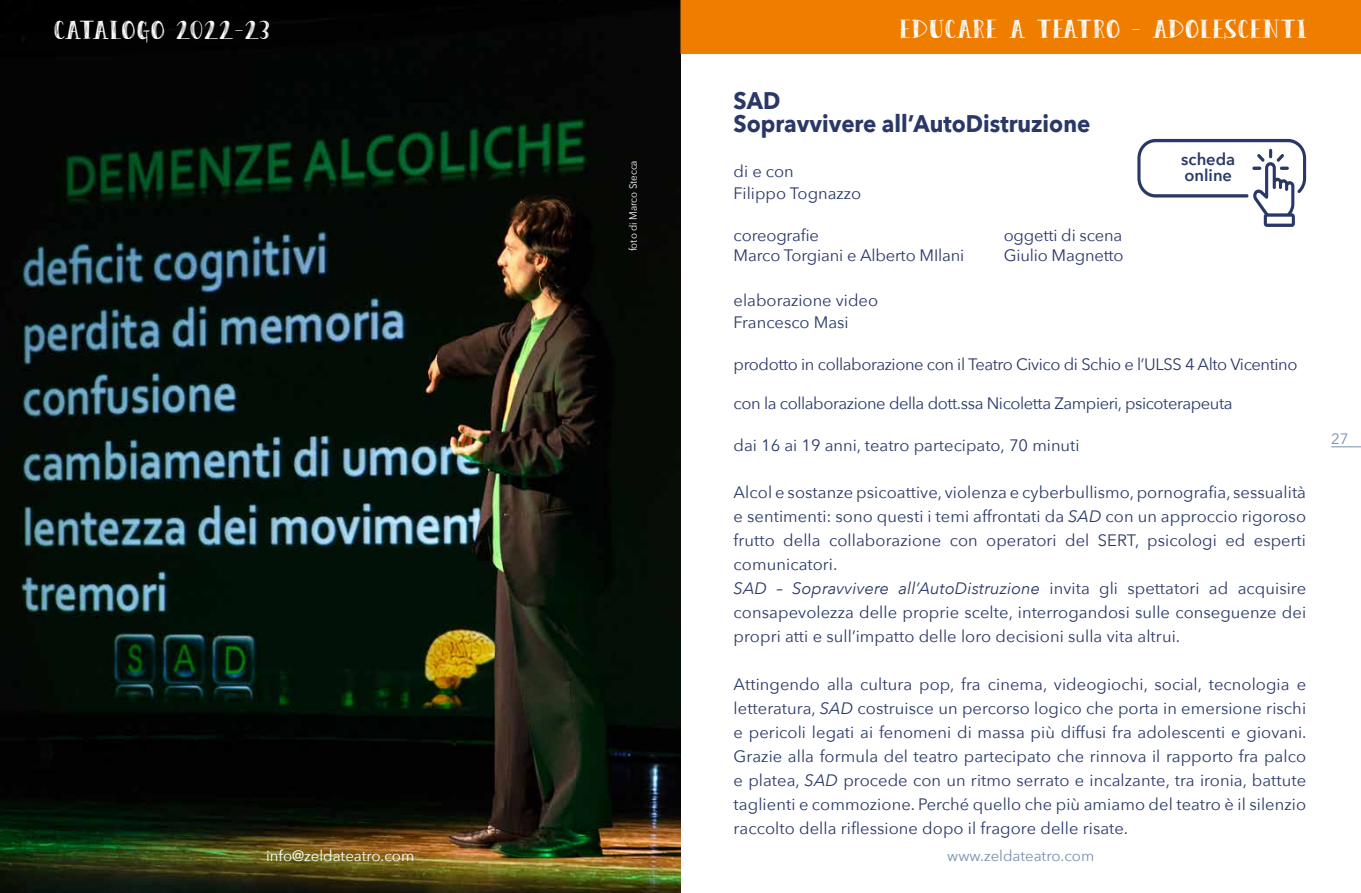
<style>
.page{position:relative;width:1361px;height:893px;background:#fff}
.page>*{position:absolute;margin:0;border:0;box-sizing:border-box;transform-origin:0 0}
.t1{font:30px "Peas&Carrots";letter-spacing:.04em;color:#fff}
.t2{font:30px "Peas&Carrots";letter-spacing:.015em;color:#fff}
.t3{font:700 24px/22.5px "Avenir Next";color:#2a3868;scale:.93 1}
.t4{font:16.5px/24px "Avenir Next";letter-spacing:.005em;color:#2a3868}
.t5{font:16.5px "Avenir Next";letter-spacing:-.025em;color:#2a3868}
.t6{font:600 16.5px/16.5px "Avenir Next";color:#2a3868}
.t7{font:15px "Avenir Next";color:#778eae}
.t8{font:15px "Avenir Next";color:#fff}
.t9{font:10.5px "Avenir Next";color:#fff;scale:.93 1}
.s1{font-style:italic}
</style>
<div class="page">
<img style="left:0;top:0;width:680px;height:893px">
<hr style="left:1331px;top:446px;width:30px;height:1px;background:#778eae">
<div style="left:680px;top:0;width:681px;height:54px;background:#ef7d00"></div>
<svg style="left:1137px;top:139px;width:169px;height:88px"></svg>
<h1 class="t2" style="left:54px;top:13px;width:217px">CATALOGO 2022-23</h1>
<p class="t8" style="left:266px;top:843px;width:150px">info@zeldateatro.com</p>
<p class="t9" style="left:624px;top:251px;width:99px;rotate:-90deg">foto di Marco Stecca</p>
<h1 class="t1" style="left:900px;top:13px;width:408px">EDUCARE A TEATRO - ADOLESCENTI</h1>
<h2 class="t3" style="left:733px;top:89px;width:385px">SAD<br>Sopravvivere all’AutoDistruzione</h2>
<p class="t4" style="left:733px;top:159px;width:129px;line-height:22.5px">di e con<br>Filippo Tognazzo</p>
<p class="t4" style="left:733px;top:223px;width:87px">coreografie</p>
<p class="t4" style="left:1003px;top:223px;width:120px">oggetti di scena</p>
<p class="t4" style="left:733px;top:242px;width:232px">Marco Torgiani e Alberto MIlani</p>
<p class="t4" style="left:1003px;top:242px;width:121px">Giulio Magnetto</p>
<p class="t4" style="left:733px;top:288px;width:146px;line-height:22.5px">elaborazione video<br>Francesco Masi</p>
<p class="t5" style="left:733px;top:350px;width:565px">prodotto in collaborazione con il Teatro Civico di Schio e l’ULSS 4 Alto Vicentino</p>
<p class="t5" style="left:733px;top:389px;width:500px">con la collaborazione della dott.ssa Nicoletta Zampieri, psicoterapeuta</p>
<p class="t4" style="left:733px;top:433px;width:347px">dai 16 ai 19 anni, teatro partecipato, 70 minuti</p>
<p class="t4" style="left:733px;top:479px;width:574px">Alcol e sostanze psicoattive, violenza e cyberbullismo, pornografia, sessualità e sentimenti: sono questi i temi affrontati da <span class="s1">SAD</span> con un approccio rigoroso frutto della collaborazione con operatori del SERT, psicologi ed esperti comunicatori.<br><span class="s1">SAD – Sopravvivere all’AutoDistruzione</span> invita gli spettatori ad acquisire consapevolezza delle proprie scelte, interrogandosi sulle conseguenze dei propri atti e sull’impatto delle loro decisioni sulla vita altrui.</p>
<p class="t4" style="left:733px;top:671px;width:574px;text-align:justify">Attingendo alla cultura pop, fra cinema, videogiochi, social, tecnologia e letteratura, <span class="s1">SAD</span> costruisce un percorso logico che porta in emersione rischi e pericoli legati ai fenomeni di massa più diffusi fra adolescenti e giovani.<br>Grazie alla formula del teatro partecipato che rinnova il rapporto fra palco e platea, <span class="s1">SAD</span> procede con un ritmo serrato e incalzante, tra ironia, battute taglienti e commozione. Perché quello che più amiamo del teatro è il silenzio raccolto della riflessione dopo il fragore delle risate.</p>
<p class="t6" style="left:1181px;top:150px;width:56px">scheda online</p>
<p class="t7" style="left:947px;top:843px;width:149px">www.zeldateatro.com</p>
<p class="t7" style="left:1331px;top:426px;width:19px">27</p>
</div>
